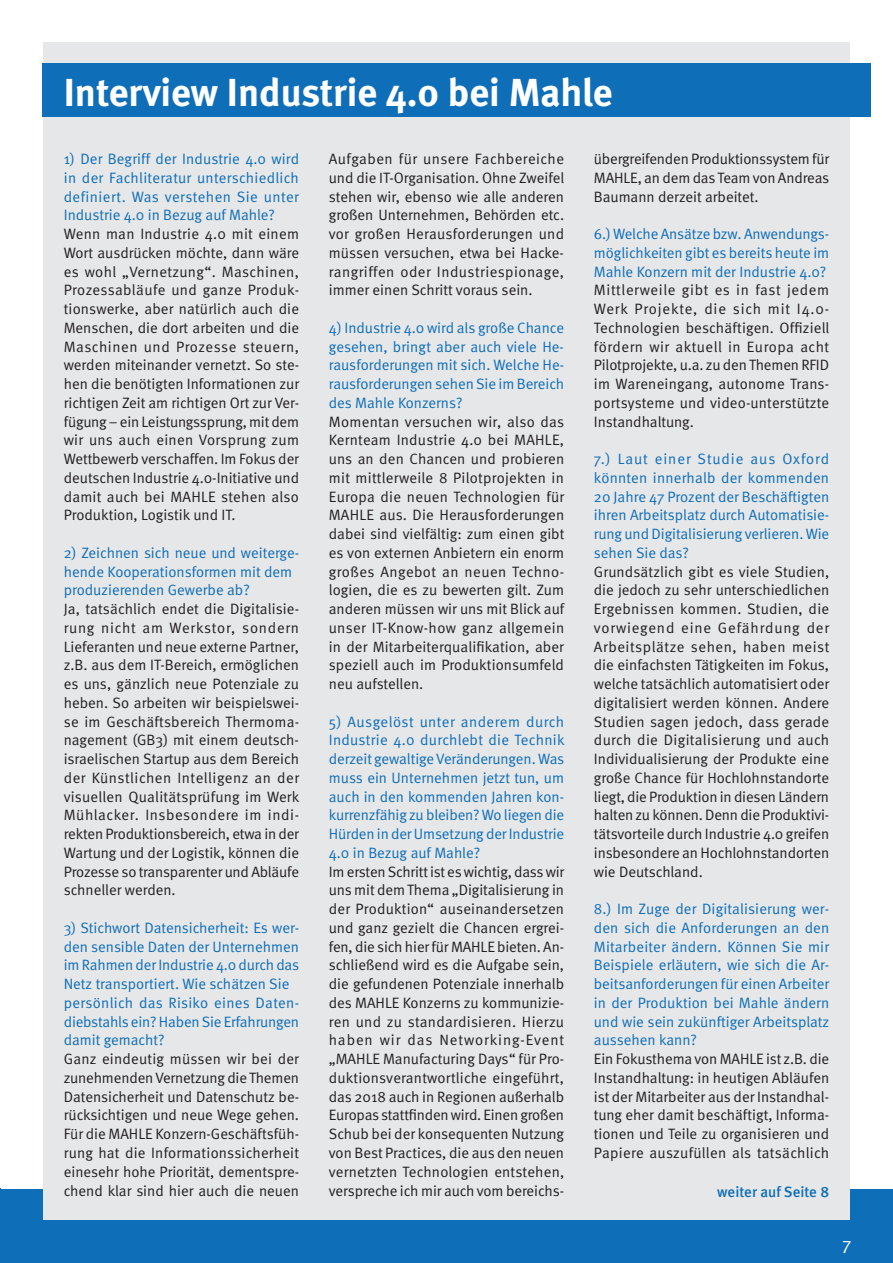
<style>
.page{position:relative;width:893px;height:1263px;background:#fff}
.page>*{position:absolute;margin:0;border:0;box-sizing:border-box;transform-origin:0 0}
.t1{font:700 39px "Meta";color:#fff}
.t2{font:18px "Meta Normal";color:#fff}
.t3{font:15px/18.8px "Meta Normal";color:#231f20;text-align:justify}
.t4{font:15px/18.8px "Meta Normal";letter-spacing:-.005em;color:#0f6eb8;text-align:justify}
.t5{font:500 15px "Meta";color:#0f6eb8}
</style>
<div class="page">
<div style="left:0;top:1189px;width:893px;height:74px;background:#0f6eb8"></div>
<div style="left:43px;top:43px;width:807px;height:1177px;background:#e6e7e9"></div>
<div style="left:43px;top:64px;width:828px;height:53px;background:#0f6eb8"></div>
<h1 class="t1" style="left:64px;top:69px;width:550px">Interview Industrie 4.0 bei Mahle</h1>
<p class="t4" style="left:64px;top:149px;width:237px">1) Der Begriff der Industrie 4.0 wird in der Fachliteratur unterschiedlich definiert. Was verstehen Sie unter Industrie 4.0 in Bezug auf Mahle?</p>
<p class="t3" style="left:64px;top:224px;width:237px">Wenn man Industrie 4.0 mit einem Wort ausdrücken möchte, dann wäre es wohl „Vernetzung“. Maschinen, Prozessabläufe und ganze Produk&shy;tionswerke, aber natürlich auch die Menschen, die dort arbeiten und die Maschinen und Prozesse steuern, werden miteinander vernetzt. So ste&shy;hen die benötigten Informationen zur richtigen Zeit am richtigen Ort zur Ver&shy;fügung – ein Leistungssprung, mit dem wir uns auch einen Vorsprung zum Wettbewerb verschaffen. Im Fokus der deutschen Industrie 4.0-Initiative und damit auch bei MAHLE stehen also Produktion, Logistik und IT.</p>
<p class="t4" style="left:64px;top:543px;width:237px;text-align:left">2) Zeichnen sich neue und weiterge&shy;hende Kooperationsformen mit dem produzierenden Gewerbe ab?</p>
<p class="t3" style="left:64px;top:599px;width:237px">Ja, tatsächlich endet die Digitalisie&shy;rung nicht am Werkstor, sondern Lieferanten und neue externe Partner, z.B. aus dem IT-Bereich, ermöglichen es uns, gänzlich neue Potenziale zu heben. So arbeiten wir beispielswei&shy;se im Geschäftsbereich Thermoma&shy;nagement (GB3) mit einem deutsch&shy;israelischen Startup aus dem Bereich der Künstlichen Intelligenz an der visuellen Qualitätsprüfung im Werk Mühlacker. Insbesondere im indi&shy;rekten Produktionsbereich, etwa in der Wartung und der Logistik, können die Prozesse so transparenter und Abläufe schneller werden.</p>
<p class="t4" style="left:64px;top:918px;width:237px;text-align:left">3) Stichwort Datensicherheit: Es wer&shy;den sensible Daten der Unternehmen im Rahmen der Industrie 4.0 durch das Netz transportiert. Wie schätzen Sie persönlich das Risiko eines Daten&shy;diebstahls ein? Haben Sie Erfahrungen damit gemacht?</p>
<p class="t3" style="left:64px;top:1049px;width:237px">Ganz eindeutig müssen wir bei der zunehmenden Vernetzung die Themen Datensicherheit und Datenschutz be&shy;rücksichtigen und neue Wege gehen.<br>Für die MAHLE Konzern-Geschäftsfüh&shy;rung hat die Informationssicherheit einesehr hohe Priorität, dementspre&shy;chend klar sind hier auch die neuen</p>
<p class="t3" style="left:329px;top:149px;width:237px">Aufgaben für unsere Fachbereiche und die IT-Organisation. Ohne Zweifel stehen wir, ebenso wie alle anderen großen Unternehmen, Behörden etc. vor großen Herausforderungen und müssen versuchen, etwa bei Hacke&shy;rangriffen oder Industriespionage, immer einen Schritt voraus sein.</p>
<p class="t4" style="left:329px;top:318px;width:237px">4) Industrie 4.0 wird als große Chance gesehen, bringt aber auch viele He&shy;rausforderungen mit sich. Welche He&shy;rausforderungen sehen Sie im Bereich des Mahle Konzerns?</p>
<p class="t3" style="left:329px;top:412px;width:237px">Momentan versuchen wir, also das Kernteam Industrie 4.0 bei MAHLE, uns an den Chancen und probieren mit mittlerweile 8 Pilotprojekten in Europa die neuen Technologien für MAHLE aus. Die Herausforderungen dabei sind vielfältig: zum einen gibt es von externen Anbietern ein enorm großes Angebot an neuen Techno&shy;logien, die es zu bewerten gilt. Zum anderen müssen wir uns mit Blick auf unser IT-Know-how ganz allgemein in der Mitarbeiterqualifikation, aber speziell auch im Produktionsumfeld neu aufstellen.</p>
<p class="t4" style="left:329px;top:712px;width:237px">5) Ausgelöst unter anderem durch Industrie 4.0 durchlebt die Technik derzeit gewaltige Veränderungen. Was muss ein Unternehmen jetzt tun, um auch in den kommenden Jahren kon&shy;kurrenzfähig zu bleiben? Wo liegen die Hürden in der Umsetzung der Industrie 4.0 in Bezug auf Mahle?</p>
<p class="t3" style="left:329px;top:862px;width:237px">Im ersten Schritt ist es wichtig, dass wir uns mit dem Thema „Digitalisierung in der Produktion“ auseinandersetzen und ganz gezielt die Chancen ergrei&shy;fen, die sich hier für MAHLE bieten. An&shy;schließend wird es die Aufgabe sein, die gefundenen Potenziale innerhalb des MAHLE Konzerns zu kommunizie&shy;ren und zu standardisieren. Hierzu haben wir das Networking-Event „MAHLE Manufacturing Days“ für Pro&shy;duktionsverantwortliche eingeführt, das 2018 auch in Regionen außerhalb Europas stattfinden wird. Einen großen Schub bei der konsequenten Nutzung von Best Practices, die aus den neuen vernetzten Technologien entstehen, verspreche ich mir auch vom bereichs-</p>
<p class="t3" style="left:594px;top:149px;width:237px">übergreifenden Produktionssystem für MAHLE, an dem das Team von Andreas Baumann derzeit arbeitet.</p>
<p class="t4" style="left:594px;top:224px;width:237px">6.) Welche Ansätze bzw. Anwendungs&shy;möglichkeiten gibt es bereits heute im Mahle Konzern mit der Industrie 4.0?</p>
<p class="t3" style="left:594px;top:281px;width:237px">Mittlerweile gibt es in fast jedem Werk Projekte, die sich mit I4.0- Technologien beschäftigen. Offiziell fördern wir aktuell in Europa acht Pilotprojekte, u.a. zu den Themen RFID im Wareneingang, autonome Trans&shy;portsysteme und video-unterstützte Instandhaltung.</p>
<p class="t4" style="left:594px;top:449px;width:237px">7.) Laut einer Studie aus Oxford könnten innerhalb der kommenden 20 Jahre 47 Prozent der Beschäftigten ihren Arbeitsplatz durch Automatisie&shy;rung und Digitalisierung verlieren. Wie sehen Sie das?</p>
<p class="t3" style="left:594px;top:562px;width:237px">Grundsätzlich gibt es viele Studien, die jedoch zu sehr unterschiedlichen Ergebnissen kommen. Studien, die vorwiegend eine Gefährdung der Arbeitsplätze sehen, haben meist die einfachsten Tätigkeiten im Fokus, welche tatsächlich automatisiert oder digitalisiert werden können. Andere Studien sagen jedoch, dass gerade durch die Digitalisierung und auch Individualisierung der Produkte eine große Chance für Hochlohnstandorte liegt, die Produktion in diesen Ländern halten zu können. Denn die Produktivi&shy;tätsvorteile durch Industrie 4.0 greifen insbesondere an Hochlohnstandorten wie Deutschland.</p>
<p class="t4" style="left:594px;top:899px;width:237px">8.) Im Zuge der Digitalisierung wer&shy;den sich die Anforderungen an den Mitarbeiter ändern. Können Sie mir Beispiele erläutern, wie sich die Ar&shy;beitsanforderungen für einen Arbeiter in der Produktion bei Mahle ändern und wie sein zukünftiger Arbeitsplatz aussehen kann?</p>
<p class="t3" style="left:594px;top:1049px;width:237px">Ein Fokusthema von MAHLE ist z.B. die Instandhaltung: in heutigen Abläufen ist der Mitarbeiter aus der Instandhal&shy;tung eher damit beschäftigt, Informa&shy;tionen und Teile zu organisieren und Papiere auszufüllen als tatsächlich</p>
<p class="t5" style="left:717px;top:1182px;width:113px">weiter auf Seite 8</p>
<p class="t2" style="left:842px;top:1233px;width:10px">7</p>
</div>
